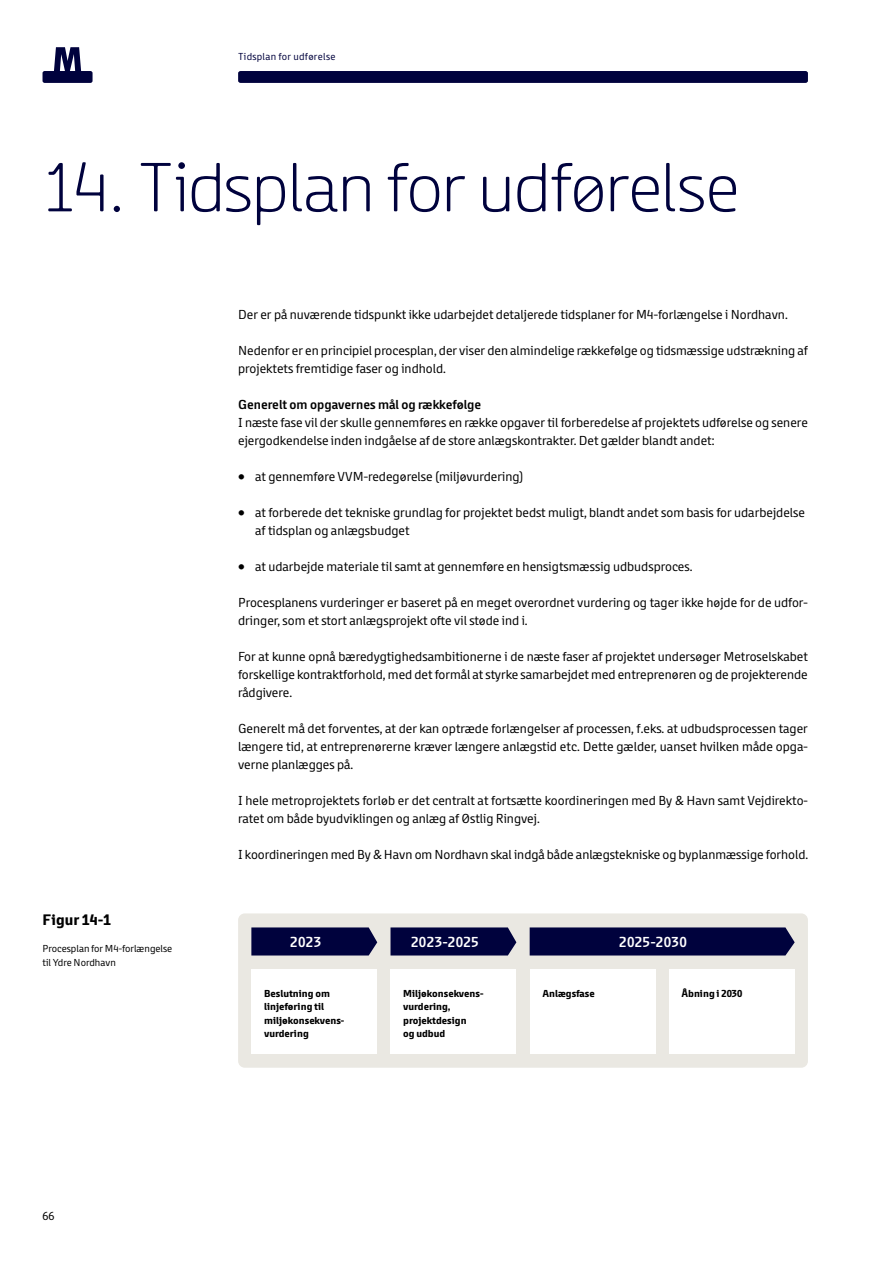
<style>
.page{position:relative;width:893px;height:1263px;background:#fff}
.page>*{position:absolute;margin:0;border:0;box-sizing:border-box;transform-origin:0 0}
.t1{font:300 72px "Metro";letter-spacing:-.015em;color:#00023d}
.t2{font:700 15.75px "Metro";color:#000}
.t3{font:600 15px "Metro";letter-spacing:.025em;color:#fff}
.t4{font:13.5px/18px "Metro";color:#000}
.t5{font:600 13.5px "Metro";color:#000}
.t6{font:12px "Metro";color:#000}
.t7{font:700 10.5px/13.5px "Metro";color:#000}
.t8{font:10.5px/13.5px "Metro";color:#000}
.t9{font:10.5px "Metro";letter-spacing:.025em;color:#00023d}
</style>
<div class="page">
<div style="left:238px;top:913px;width:570px;height:155px;background:#eae8e2;border-radius:7px"></div>
<svg style="left:251px;top:927px;width:126px;height:28px;background:#0b0d45"></svg>
<svg style="left:390px;top:927px;width:126px;height:28px;background:#0b0d45"></svg>
<div style="left:530px;top:927px;width:265px;height:28px;background:#00023d"></div>
<div style="left:251px;top:969px;width:126px;height:85px;background:#fff"></div>
<div style="left:390px;top:969px;width:126px;height:85px;background:#fff"></div>
<div style="left:530px;top:969px;width:125px;height:85px;background:#fff"></div>
<div style="left:669px;top:969px;width:126px;height:85px;background:#fff"></div>
<svg style="left:43px;top:47px;width:50px;height:36px"></svg>
<div style="left:238px;top:71px;width:570px;height:12px;background:#00023d;border-radius:2px"></div>
<p class="t9" style="left:238px;top:50px;width:99px">Tidsplan for udførelse</p>
<h1 class="t1" style="left:43px;top:145px;width:699px">14. Tidsplan for udførelse</h1>
<p class="t2" style="left:43px;top:910px;width:70px">Figur 14-1</p>
<p class="t8" style="left:43px;top:942px;width:131px">Procesplan for M4-forlængelse til Ydre Nordhavn</p>
<p class="t4" style="left:238px;top:306px;width:551px">Der er på nuværende tidspunkt ikke udarbejdet detaljerede tidsplaner for M4-forlængelse i Nordhavn.</p>
<p class="t4" style="left:238px;top:342px;width:571px">Nedenfor er en principiel procesplan, der viser den almindelige rækkefølge og tidsmæssige udstrækning af projektets fremtidige faser og indhold.</p>
<p class="t5" style="left:238px;top:397px;width:245px">Generelt om opgavernes mål og rækkefølge</p>
<p class="t4" style="left:238px;top:414px;width:571px">I næste fase vil der skulle gennemføres en række opgaver til forberedelse af projektets udførelse og senere ejergodkendelse inden indgåelse af de store anlægskontrakter. Det gælder blandt andet:</p>
<p class="t4" style="left:238px;top:468px;width:287px">• at gennemføre VVM-redegørelse (miljøvurdering)</p>
<p class="t4" style="left:255px;top:504px;width:551px;text-indent:-17px">• at forberede det tekniske grundlag for projektet bedst muligt, blandt andet som basis for udarbejdelse af tidsplan og anlægsbudget</p>
<p class="t4" style="left:238px;top:558px;width:456px">• at udarbejde materiale til samt at gennemføre en hensigtsmæssig udbudsproces.</p>
<p class="t4" style="left:238px;top:594px;width:571px">Procesplanens vurderinger er baseret på en meget overordnet vurdering og tager ikke højde for de udfor&shy;dringer, som et stort anlægsprojekt ofte vil støde ind i.</p>
<p class="t4" style="left:238px;top:648px;width:571px;text-align:justify">For at kunne opnå bæredygtighedsambitionerne i de næste faser af projektet undersøger Metroselskabet forskellige kontraktforhold, med det formål at styrke samarbejdet med entreprenøren og de projekterende rådgivere.</p>
<p class="t4" style="left:238px;top:720px;width:571px;text-align:justify">Generelt må det forventes, at der kan optræde forlængelser af processen, f.eks. at udbudsprocessen tager længere tid, at entreprenørerne kræver længere anlægstid etc. Dette gælder, uanset hvilken måde opga&shy;verne planlægges på.</p>
<p class="t4" style="left:238px;top:792px;width:571px">I hele metroprojektets forløb er det centralt at fortsætte koordineringen med By &amp; Havn samt Vejdirekto&shy;ratet om både byudviklingen og anlæg af Østlig Ringvej.</p>
<p class="t4" style="left:238px;top:846px;width:572px">I koordineringen med By &amp; Havn om Nordhavn skal indgå både anlægstekniske og byplanmæssige forhold.</p>
<p class="t3" style="left:290px;top:933px;width:33px">2023</p>
<p class="t3" style="left:411px;top:933px;width:69px">2023-2025</p>
<p class="t3" style="left:619px;top:933px;width:69px">2025-2030</p>
<p class="t7" style="left:264px;top:986px;width:82px">Beslutning om linjeføring til miljøkonsekvens&shy;vurdering</p>
<p class="t7" style="left:403px;top:986px;width:82px">Miljøkonsekvens&shy;vurdering, projektdesign<br>og udbud</p>
<p class="t7" style="left:542px;top:986px;width:54px">Anlægsfase</p>
<p class="t7" style="left:682px;top:986px;width:62px">Åbning i 2030</p>
<p class="t6" style="left:43px;top:1209px;width:13px">66</p>
</div>
